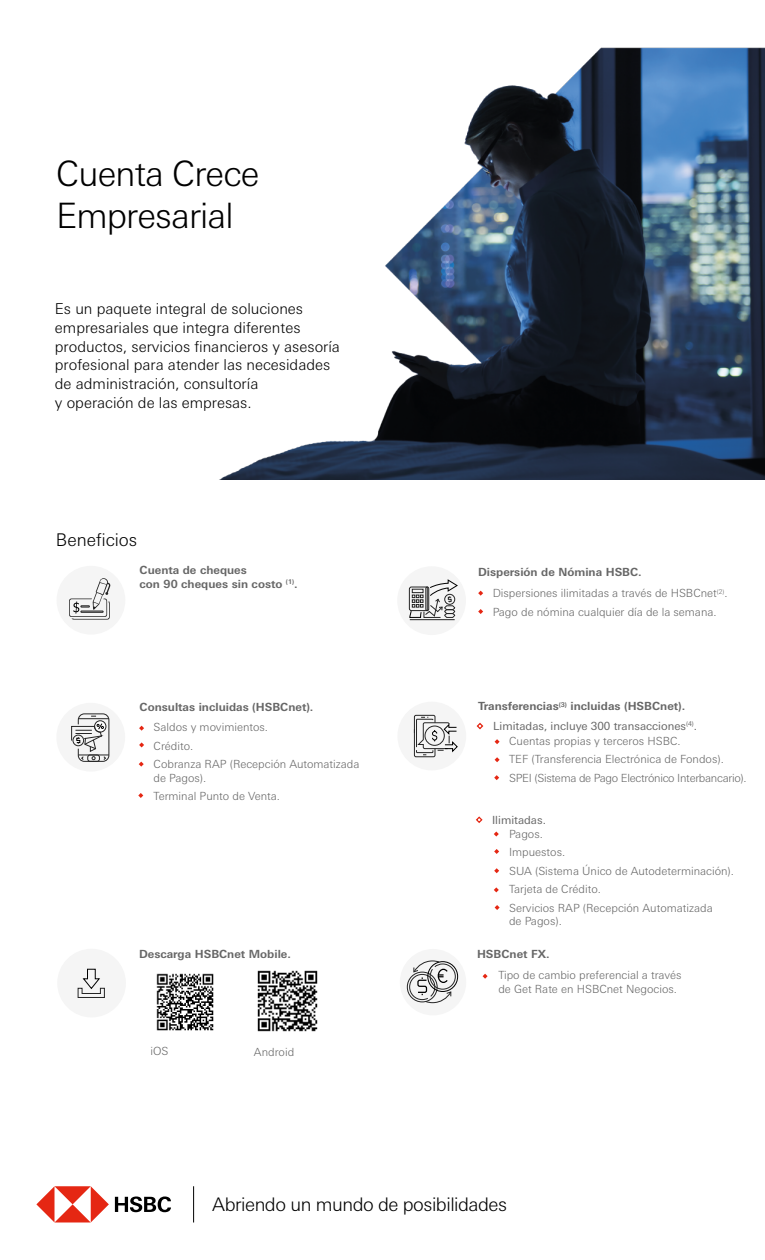
<style>
.page{position:relative;width:765px;height:1260px;background:#fff}
.page>*{position:absolute;margin:0;border:0;box-sizing:border-box;transform-origin:0 0}
.t1{font:300 35px/42px "Univers Nextfor HSBC";letter-spacing:-.025em;color:#000}
.t2{font:300 18.75px "Univers Nextfor HSBC";letter-spacing:-.025em;color:#000}
.t3{font:300 17.5px "Univers Nextfor HSBC";color:#000}
.t4{font:300 15px/18.8px "Univers Nextfor HSBC";color:#000}
.t5{font:300 11.25px/18.5px "Univers Nextfor HSBC";color:#676767}
.t6{font:700 11.25px/13.8px "Univers Nextfor HSBC";color:#676767}
.t7{font:11.25px "Univers Nextfor HSBC";color:#676767}
</style>
<div class="page">
<img style="left:220px;top:47px;width:545px;height:432px">
<svg style="left:36px;top:1186px;width:73px;height:36px"></svg>
<svg style="left:115px;top:1197px;width:56px;height:15px"></svg>
<hr style="left:193px;top:1186px;width:1px;height:36px;background:#000">
<svg style="left:139px;top:726px;width:5px;height:5px"></svg>
<svg style="left:139px;top:742px;width:5px;height:5px"></svg>
<svg style="left:139px;top:762px;width:5px;height:5px"></svg>
<svg style="left:138px;top:793px;width:5px;height:5px"></svg>
<div style="left:57px;top:566px;width:68px;height:69px;background:#f5f5f5;border-radius:50%"></div>
<svg style="left:69px;top:578px;width:42px;height:42px"></svg>
<div style="left:56px;top:703px;width:69px;height:69px;background:#f5f5f5;border-radius:50%"></div>
<div style="left:78px;top:714px;width:31px;height:48px;border:1px solid #252525;border-radius:6px"></div>
<hr style="left:78px;top:755px;width:31px;height:1px;background:#252525">
<hr style="left:78px;top:718px;width:31px;height:1px;background:#252525">
<div style="left:87px;top:755px;width:13px;height:7px;border:1px solid #252525;border-radius:2px"></div>
<svg style="left:71px;top:716px;width:35px;height:45px"></svg>
<svg style="left:478px;top:591px;width:5px;height:5px"></svg>
<div style="left:397px;top:566px;width:69px;height:69px;background:#f5f5f5;border-radius:50%"></div>
<svg style="left:495px;top:739px;width:5px;height:5px"></svg>
<svg style="left:495px;top:757px;width:5px;height:5px"></svg>
<svg style="left:494px;top:775px;width:5px;height:5px"></svg>
<svg style="left:494px;top:832px;width:5px;height:5px"></svg>
<div style="left:397px;top:702px;width:69px;height:68px;background:#f5f5f5;border-radius:50%"></div>
<svg style="left:494px;top:849px;width:5px;height:5px"></svg>
<svg style="left:494px;top:868px;width:5px;height:5px"></svg>
<svg style="left:494px;top:887px;width:5px;height:5px"></svg>
<svg style="left:495px;top:905px;width:5px;height:5px"></svg>
<svg style="left:409px;top:579px;width:49px;height:39px"></svg>
<hr style="left:410px;top:619px;width:45px;height:1px;background:#252525">
<svg style="left:414px;top:715px;width:44px;height:42px"></svg>
<div style="left:57px;top:949px;width:69px;height:68px;background:#f5f5f5;border-radius:50%"></div>
<svg style="left:77px;top:969px;width:28px;height:29px"></svg>
<img style="left:257px;top:970px;width:61px;height:62px">
<img style="left:156px;top:973px;width:58px;height:58px">
<svg style="left:483px;top:974px;width:5px;height:5px"></svg>
<div style="left:400px;top:949px;width:66px;height:66px;background:#f5f5f5;border-radius:50%"></div>
<div style="left:407px;top:972px;width:30px;height:30px;border:1px solid #252525;border-radius:50%"></div>
<div style="left:428px;top:961px;width:30px;height:31px;border:1px solid #000;border-radius:50%"></div>
<svg style="left:409px;top:960px;width:47px;height:43px"></svg>
<svg style="left:478px;top:609px;width:5px;height:5px"></svg>
<svg style="left:476px;top:722px;width:8px;height:8px"></svg>
<svg style="left:476px;top:816px;width:7px;height:7px"></svg>
<h1 class="t1" style="left:56px;top:151px;width:205px">Cuenta Crece<br>Empresarial</h1>
<h3 class="t4" style="left:55px;top:298px;width:287px">Es un paquete integral de soluciones empresariales que integra diferentes productos, servicios financieros y asesoría profesional para atender las necesidades de administración, consultoría<br>y operación de las empresas.</h3>
<h3 class="t3" style="left:56px;top:527px;width:83px">Beneficios</h3>
<p class="t6" style="left:140px;top:563px;width:160px">Cuenta de cheques<br>con 90 cheques sin costo <sup>(1)</sup>.</p>
<p class="t6" style="left:140px;top:699px;width:175px">Consultas incluidas (HSBCnet).</p>
<p class="t5" style="left:154px;top:717px;width:207px">Saldos y movimientos.<br>Crédito.<br>Cobranza RAP (Recepción Automatizada</p>
<p class="t5" style="left:154px;top:768px;width:128px">de Pagos).<br>Terminal Punto de Venta.</p>
<p class="t6" style="left:139px;top:947px;width:153px">Descarga HSBCnet Mobile.</p>
<p class="t5" style="left:150px;top:1041px;width:19px">iOS</p>
<p class="t5" style="left:254px;top:1042px;width:42px">Android</p>
<p class="t6" style="left:478px;top:564px;width:165px">Dispersión de Nómina HSBC.</p>
<p class="t5" style="left:493px;top:583px;width:236px">Dispersiones ilimitadas a través de HSBCnet<sup>(2)</sup>.<br>Pago de nómina cualquier día de la semana.</p>
<p class="t6" style="left:478px;top:699px;width:209px">Transferencias<sup>(3)</sup> incluidas (HSBCnet).</p>
<p class="t7" style="left:493px;top:718px;width:205px">Limitadas, incluye 300 transacciones<sup>(4)</sup>.</p>
<p class="t5" style="left:509px;top:731px;width:239px">Cuentas propias y terceros HSBC.<br>TEF (Transferencia Electrónica de Fondos).<br>SPEI (Sistema de Pago Electrónico Interbancario).</p>
<p class="t7" style="left:492px;top:812px;width:55px">Ilimitadas.</p>
<p class="t5" style="left:509px;top:824px;width:226px">Pagos.<br>Impuestos.<br>SUA (Sistema Único de Autodeterminación).<br>Tarjeta de Crédito.<br>Servicios RAP (Recepción Automatizada</p>
<p class="t5" style="left:509px;top:911px;width:54px">de Pagos).</p>
<p class="t6" style="left:477px;top:946px;width:74px">HSBCnet FX.</p>
<p class="t5" style="left:498px;top:968px;width:185px;line-height:13.5px">Tipo de cambio preferencial a través de Get Rate en HSBCnet Negocios.</p>
<h2 class="t2" style="left:212px;top:1191px;width:296px">Abriendo un mundo de posibilidades</h2>
</div>
